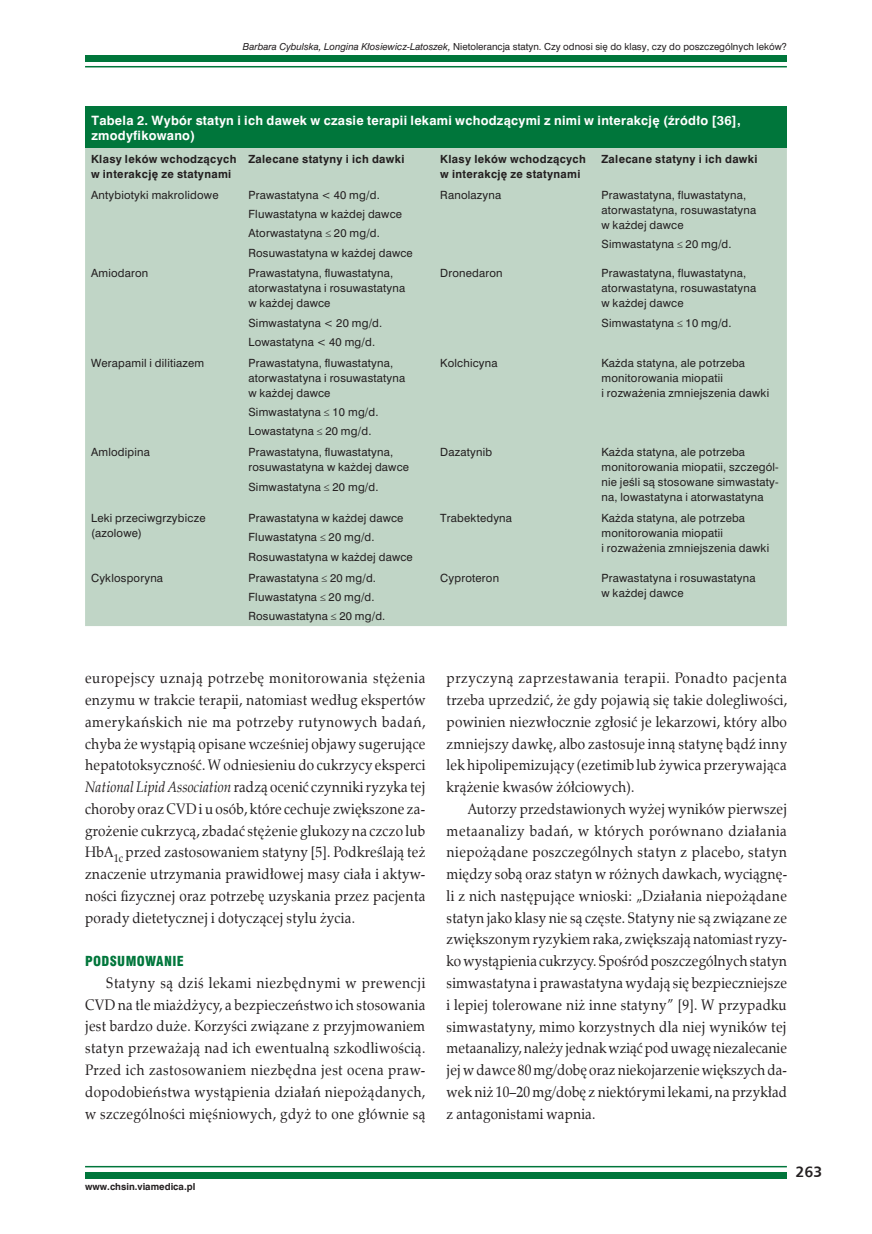
<style>
.page{position:relative;width:872px;height:1234px;background:#fff}
.page>*{position:absolute;margin:0;border:0;box-sizing:border-box;transform-origin:0 0}
.t1{font:15px/21.8px "Zapf Calligr EU";letter-spacing:.02em;color:#231f20;text-align:justify;scale:.9 1}
.t2{font:700 15px "Humnst 777 EU";color:#231f20}
.t3{font:13.5px "Swis 721 Blk Cn EU";letter-spacing:.025em;color:#00763b}
.t4{font:700 12px/15px "Swis 721 PL";letter-spacing:.02em;color:#fff}
.t5{font:10.5px/15px "Swis 721 PL";letter-spacing:.02em;color:#231f20}
.t6{font:700 10.5px/15px "Swis 721 PL";letter-spacing:.03em;color:#231f20}
.t7{font:9px "Swis 721 PL";color:#231f20}
.t8{font:700 9px "Swis 721 PL";color:#231f20}
.s1{font-style:italic}
</style>
<div class="page">
<div style="left:85px;top:55px;width:702px;height:7px;background:#00763b"></div>
<hr style="left:85px;top:66px;width:702px;height:1px;background:#00763b">
<div style="left:85px;top:1171px;width:702px;height:7px;background:#00763b"></div>
<hr style="left:85px;top:1165px;width:702px;height:2px;background:#00763b">
<div style="left:85px;top:106px;width:702px;height:42px;background:#00763b"></div>
<div style="left:85px;top:148px;width:702px;height:478px;background:#c0d5c6"></div>
<p class="t7" style="left:243px;top:40px;width:545px"><span class="s1">Barbara Cybulska, Longina Kłosiewicz-Latoszek,</span> Nietolerancja statyn. Czy odnosi się do klasy, czy do poszczególnych leków?</p>
<p class="t4" style="left:91px;top:112px;width:650px">Tabela 2. Wybór statyn i ich dawek w czasie terapii lekami wchodzącymi z nimi w interakcję (źródło [36], zmodyfikowano)</p>
<p class="t6" style="left:91px;top:151px;width:147px">Klasy leków wchodzących w interakcję ze statynami</p>
<p class="t6" style="left:248px;top:151px;width:157px">Zalecane statyny i ich dawki</p>
<p class="t6" style="left:440px;top:151px;width:147px">Klasy leków wchodzących w interakcję ze statynami</p>
<p class="t6" style="left:601px;top:151px;width:157px">Zalecane statyny i ich dawki</p>
<p class="t5" style="left:91px;top:187px;width:129px">Antybiotyki makrolidowe</p>
<p class="t5" style="left:248px;top:185px;width:166px;line-height:19.4px">Prawastatyna &lt; 40 mg/d.<br>Fluwastatyna w każdej dawce<br>Atorwastatyna ≤ 20 mg/d.<br>Rosuwastatyna w każdej dawce</p>
<p class="t5" style="left:440px;top:187px;width:62px">Ranolazyna</p>
<p class="t5" style="left:601px;top:187px;width:156px">Prawastatyna, fluwastatyna, atorwastatyna, rosuwastatyna w każdej dawce</p>
<p class="t5" style="left:601px;top:236px;width:132px">Simwastatyna ≤ 20 mg/d.</p>
<p class="t5" style="left:91px;top:266px;width:59px">Amiodaron</p>
<p class="t5" style="left:248px;top:266px;width:158px">Prawastatyna, fluwastatyna, atorwastatyna i rosuwastatyna w każdej dawce</p>
<p class="t5" style="left:248px;top:313px;width:135px;line-height:19.4px">Simwastatyna &lt; 20 mg/d.<br>Lowastatyna &lt; 40 mg/d.</p>
<p class="t5" style="left:91px;top:355px;width:115px">Werapamil i dilitiazem</p>
<p class="t5" style="left:248px;top:355px;width:158px">Prawastatyna, fluwastatyna, atorwastatyna i rosuwastatyna w każdej dawce</p>
<p class="t5" style="left:248px;top:402px;width:132px;line-height:19.4px">Simwastatyna ≤ 10 mg/d.<br>Lowastatyna ≤ 20 mg/d.</p>
<p class="t5" style="left:91px;top:444px;width:60px">Amlodipina</p>
<p class="t5" style="left:248px;top:444px;width:162px">Prawastatyna, fluwastatyna, rosuwastatyna w każdej dawce</p>
<p class="t5" style="left:248px;top:479px;width:132px">Simwastatyna ≤ 20 mg/d.</p>
<p class="t5" style="left:440px;top:266px;width:64px">Dronedaron</p>
<p class="t5" style="left:601px;top:266px;width:156px">Prawastatyna, fluwastatyna, atorwastatyna, rosuwastatyna w każdej dawce</p>
<p class="t5" style="left:601px;top:315px;width:132px">Simwastatyna ≤ 10 mg/d.</p>
<p class="t5" style="left:440px;top:355px;width:59px">Kolchicyna</p>
<p class="t5" style="left:601px;top:355px;width:169px">Każda statyna, ale potrzeba monitorowania miopatii<br>i rozważenia zmniejszenia dawki</p>
<p class="t5" style="left:440px;top:444px;width:53px">Dazatynib</p>
<p class="t5" style="left:601px;top:444px;width:179px">Każda statyna, ale potrzeba monitorowania miopatii, szczegól&shy;nie jeśli są stosowane simwastaty&shy;na, lowastatyna i atorwastatyna</p>
<p class="t5" style="left:91px;top:510px;width:116px">Leki przeciwgrzybicze (azolowe)</p>
<p class="t5" style="left:248px;top:508px;width:166px;line-height:19.4px">Prawastatyna w każdej dawce<br>Fluwastatyna ≤ 20 mg/d.<br>Rosuwastatyna w każdej dawce</p>
<p class="t5" style="left:440px;top:510px;width:73px">Trabektedyna</p>
<p class="t5" style="left:601px;top:510px;width:169px">Każda statyna, ale potrzeba monitorowania miopatii<br>i rozważenia zmniejszenia dawki</p>
<p class="t5" style="left:91px;top:570px;width:74px">Cyklosporyna</p>
<p class="t5" style="left:248px;top:567px;width:138px;line-height:19.4px">Prawastatyna ≤ 20 mg/d.<br>Fluwastatyna ≤ 20 mg/d.<br>Rosuwastatyna ≤ 20 mg/d.</p>
<p class="t5" style="left:440px;top:570px;width:60px">Cyproteron</p>
<p class="t5" style="left:601px;top:570px;width:155px">Prawastatyna i rosuwastatyna w każdej dawce</p>
<p class="t1" style="left:85px;top:667px;width:380px">europejscy uznają potrzebę monitorowania stężenia enzymu w trakcie terapii, natomiast według ekspertów amerykańskich nie ma potrzeby rutynowych badań, chyba że wystąpią opisane wcześniej objawy sugerujące hepatotoksyczność. W odniesieniu do cukrzycy eksperci <span class="s1">National Lipid Association</span> radzą ocenić czynniki ryzyka tej choroby oraz CVD i u osób, które cechuje zwiększone za&shy;grożenie cukrzycą, zbadać stężenie glukozy na czczo lub HbA<sub>1c</sub> przed zastosowaniem statyny [5]. Podkreślają też znaczenie utrzymania prawidłowej masy ciała i aktyw&shy;ności fizycznej oraz potrzebę uzyskania przez pacjenta porady dietetycznej i dotyczącej stylu życia.</p>
<p class="t3" style="left:85px;top:952px;width:100px">PODSUMOWANIE</p>
<p class="t1" style="left:85px;top:972px;width:380px;text-indent:21px">Statyny są dziś lekami niezbędnymi w prewencji CVD na tle miażdżycy, a bezpieczeństwo ich stosowania jest bardzo duże. Korzyści związane z przyjmowaniem statyn przeważają nad ich ewentualną szkodliwością.<br>Przed ich zastosowaniem niezbędna jest ocena praw&shy;dopodobieństwa wystąpienia działań niepożądanych, w szczególności mięśniowych, gdyż to one głównie są</p>
<p class="t8" style="left:85px;top:1180px;width:112px">www.chsin.viamedica.pl</p>
<p class="t1" style="left:446px;top:667px;width:380px">przyczyną zaprzestawania terapii. Ponadto pacjenta trzeba uprzedzić, że gdy pojawią się takie dolegliwości, powinien niezwłocznie zgłosić je lekarzowi, który albo zmniejszy dawkę, albo zastosuje inną statynę bądź inny lek hipolipemizujący (ezetimib lub żywica przerywająca krążenie kwasów żółciowych).</p>
<p class="t1" style="left:446px;top:798px;width:380px;text-indent:21px">Autorzy przedstawionych wyżej wyników pierwszej metaanalizy badań, w których porównano działania niepożądane poszczególnych statyn z placebo, statyn między sobą oraz statyn w różnych dawkach, wyciągnę&shy;li z nich następujące wnioski: „Działania niepożądane statyn jako klasy nie są częste. Statyny nie są związane ze zwiększonym ryzykiem raka, zwiększają natomiast ryzy&shy;ko wystąpienia cukrzycy. Spośród poszczególnych statyn simwastatyna i prawastatyna wydają się bezpieczniejsze i lepiej tolerowane niż inne statyny” [9]. W przypadku simwastatyny, mimo korzystnych dla niej wyników tej metaanalizy, należy jednak wziąć pod uwagę niezalecanie jej w dawce 80 mg/dobę oraz niekojarzenie większych da&shy;wek niż 10–20 mg/dobę z niektórymi lekami, na przykład z antagonistami wapnia.</p>
<p class="t2" style="left:795px;top:1162px;width:29px">263</p>
</div>
